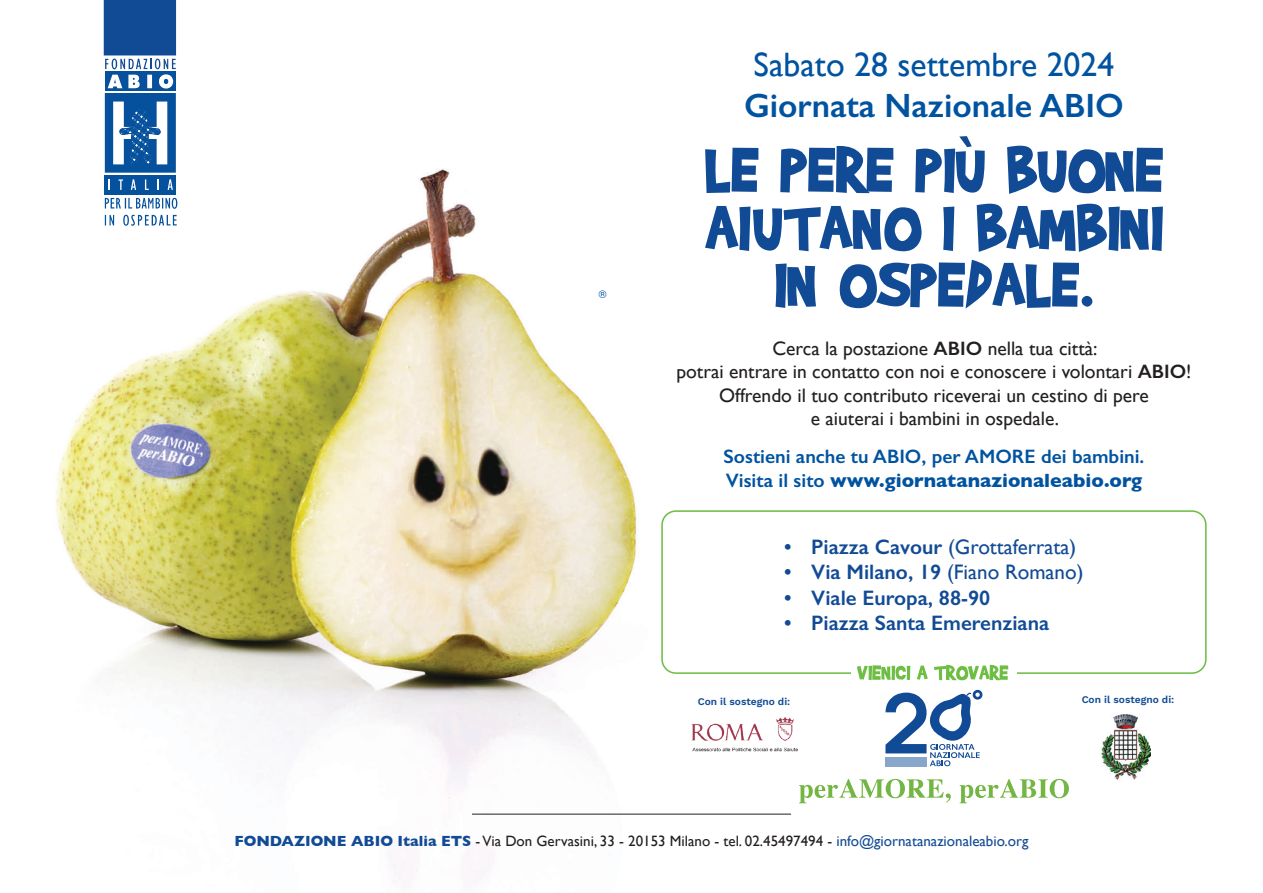
<style>
.page{position:relative;width:1263px;height:893px;background:#fff}
.page>*{position:absolute;margin:0;border:0;box-sizing:border-box;transform-origin:0 0}
.t1{font:33.75px "Gill Sans";color:#0153a0}
.t2{font:600 33.75px "Gill Sans";color:#0153a0}
.t3{font:600 21px "Gill Sans";color:#124b95}
.t4{font:21px "Gill Sans";color:#124b95}
.t5{font:19.5px/23.4px "Gill Sans";color:#231f20;text-align:center}
.t6{font:600 19.5px/23.4px "Gill Sans";color:#0153a0}
.t7{font:15px "Gill Sans";color:#231f20}
.t8{font:10.5px "Helvetica";color:#0153a0}
.t9{font:600 10.2px "Work Sans";color:#104c93}
.s1{font-weight:600}
.s2{font-weight:700}
.s3{font-weight:400}
.s4{font-weight:700;color:#124b95}
.s5{color:#124b95}
</style>
<div class="page">
<img style="left:56px;top:168px;width:632px;height:710px">
<svg style="left:104px;top:0;width:72px;height:173px"></svg>
<div style="left:105px;top:175px;width:71px;height:20px;background:#06519d"></div>
<svg style="left:108px;top:179px;width:2px;height:11px"></svg>
<svg style="left:119px;top:179px;width:4px;height:11px"></svg>
<svg style="left:131px;top:179px;width:5px;height:11px"></svg>
<svg style="left:145px;top:179px;width:4px;height:11px"></svg>
<svg style="left:168px;top:179px;width:5px;height:11px"></svg>
<svg style="left:105px;top:198px;width:72px;height:11px"></svg>
<svg style="left:105px;top:215px;width:72px;height:11px"></svg>
<hr style="left:472px;top:814px;width:319px;height:1px;background:#231f20">
<svg style="left:705px;top:206px;width:216px;height:45px"></svg>
<svg style="left:943px;top:207px;width:11px;height:44px"></svg>
<svg style="left:977px;top:204px;width:186px;height:48px"></svg>
<svg style="left:775px;top:263px;width:41px;height:45px"></svg>
<svg style="left:839px;top:260px;width:253px;height:49px"></svg>
<svg style="left:705px;top:148px;width:53px;height:45px"></svg>
<svg style="left:780px;top:146px;width:113px;height:47px"></svg>
<svg style="left:1007px;top:146px;width:156px;height:48px"></svg>
<svg style="left:915px;top:136px;width:70px;height:57px"></svg>
<svg style="left:799px;top:779px;width:152px;height:24px"></svg>
<svg style="left:959px;top:779px;width:110px;height:24px"></svg>
<div style="left:661px;top:510px;width:545px;height:164px;border:2px solid #6ebe44;border-radius:14px"></div>
<div style="left:851px;top:659px;width:166px;height:25px;background:#fff"></div>
<svg style="left:857px;top:665px;width:53px;height:15px"></svg>
<svg style="left:917px;top:666px;width:11px;height:14px"></svg>
<svg style="left:934px;top:665px;width:74px;height:15px"></svg>
<svg style="left:885px;top:690px;width:97px;height:76px"></svg>
<div style="left:885px;top:757px;width:41px;height:9px;background:#88a5ca"></div>
<img style="left:665px;top:696px;width:154px;height:88px">
<img style="left:1101px;top:715px;width:49px;height:64px">
<p class="t8" style="left:599px;top:286px;width:9px">®</p>
<h1 class="t1" style="left:754px;top:45px;width:362px">Sabato 28 settembre 2024</h1>
<h1 class="t2" style="left:744px;top:85px;width:381px">Giornata Nazionale ABIO</h1>
<p class="t5" style="left:676px;top:336px;width:517px">Cerca la postazione <span class="s1">ABIO</span> nella tua città:<br>potrai entrare in contatto con noi e conoscere i volontari <span class="s1">ABIO</span>!<br>Offrendo il tuo contributo riceverai un cestino di pere<br>e aiuterai i bambini in ospedale.</p>
<p class="t6" style="left:723px;top:445px;width:422px">Sostieni anche tu ABIO, per AMORE dei bambini.<br>Visita il sito <span class="s2">www.giornatanazionaleabio.org</span></p>
<p class="t4" style="left:784px;top:535px;width:293px"><span class="s1">• Piazza Cavour</span> (Grottaferrata)</p>
<p class="t3" style="left:784px;top:559px;width:301px">• Via Milano, 19 <span class="s3">(Fiano Romano)</span></p>
<p class="t3" style="left:784px;top:585px;width:207px">• Viale Europa, 88-90</p>
<p class="t3" style="left:784px;top:610px;width:266px">• Piazza Santa Emerenziana</p>
<p class="t9" style="left:698px;top:694px;width:94px">Con il sostegno di:</p>
<p class="t9" style="left:1082px;top:692px;width:94px">Con il sostegno di:</p>
<p class="t7" style="left:234px;top:832px;width:795px"><span class="s4">FONDAZIONE ABIO Italia ETS</span> - Via Don Gervasini, 33 - 20153 Milano - tel. 02.45497494 - <span class="s5">info@giornatanazionaleabio.org</span></p>
</div>
